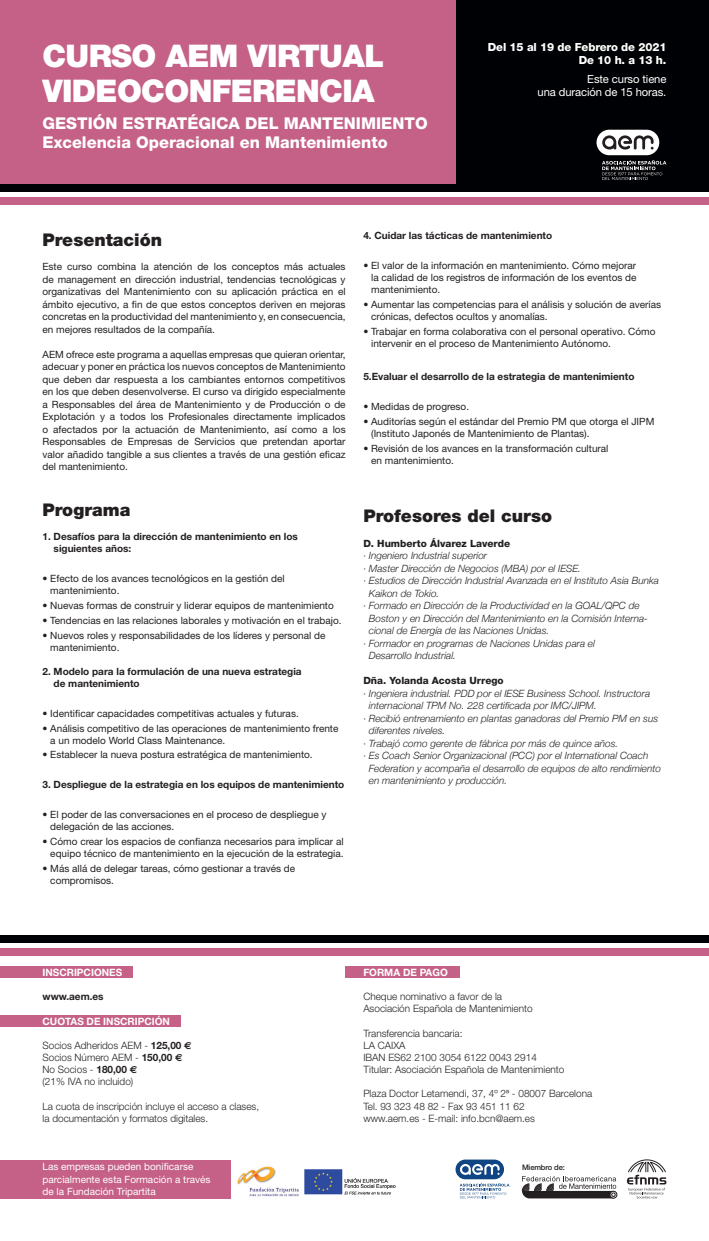
<style>
.page{position:relative;width:709px;height:1241px;background:#fff}
.page>*{position:absolute;margin:0;border:0;box-sizing:border-box;transform-origin:0 0}
.t1{font:900 31.25px "Helvetica Neue";letter-spacing:-.02em;color:#fff}
.t2{font:900 17.5px "Helvetica Neue";color:#231f20}
.t3{font:800 16.25px/19.5px "Helvetica Neue LT Std";color:#fff}
.OBJETIVOS{font:800 11.25px "Helvetica Neue LT Std";letter-spacing:-.01em;color:#fff}
.OBJETIVOS-2{font:11.25px/13.5px "Helvetica Neue LT Std";letter-spacing:-.01em;color:#fff;text-align:right}
.t4{font:300 10.12px/12.1px "Helvetica Neue LT Std";color:#231f20}
.t5{font:700 10.12px "Helvetica Neue LT Std";color:#fff}
.t6{font:700 10.12px "Helvetica Neue LT Std";color:#231f20}
.t7{font:10px/12.5px "Helvetica Neue LT Std";color:#231f20}
.OBJETIVOS-3{font:italic 300 10px/12.5px "Helvetica Neue";color:#231f20}
.t8{font:700 10px/12px "Helvetica Neue LT Std";color:#231f20}
.t9{font:10px/12px "Helvetica Neue LT Std";color:#fff}
.OBJETIVOS-4{font:800 10px "Helvetica Neue LT Std";color:#231f20}
.t10{font:500 7.62px "Helvetica Neue LT Std";letter-spacing:-.015em;color:#231f20}
.s1{font-weight:700}
.s2{font-family:"Euro Sans";font-weight:700}
</style>
<div class="page">
<div style="left:451px;top:0;width:258px;height:188px;background:#000104"></div>
<div style="left:0;top:0;width:456px;height:186px;background:#c56086"></div>
<div style="left:0;top:184px;width:709px;height:7px;background:#000104"></div>
<div style="left:0;top:935px;width:709px;height:7px;background:#000104"></div>
<div style="left:0;top:966px;width:133px;height:11px;background:#c56086"></div>
<div style="left:345px;top:966px;width:115px;height:11px;background:#c56086"></div>
<div style="left:0;top:1014px;width:180px;height:12px;background:#c56086"></div>
<div style="left:596px;top:130px;width:63px;height:25px;background:#fff;border-radius:13px"></div>
<svg style="left:602px;top:160px;width:64px;height:20px"></svg>
<svg style="left:602px;top:135px;width:51px;height:14px"></svg>
<div style="left:0;top:197px;width:709px;height:8px;background:#c56086"></div>
<div style="left:1px;top:948px;width:708px;height:8px;background:#c56086"></div>
<div style="left:0;top:1159px;width:230px;height:39px;background:#c56086"></div>
<svg style="left:627px;top:1159px;width:39px;height:39px"></svg>
<svg style="left:522px;top:1176px;width:95px;height:22px"></svg>
<svg style="left:455px;top:1159px;width:49px;height:19px"></svg>
<svg style="left:459px;top:1183px;width:50px;height:15px"></svg>
<svg style="left:460px;top:1163px;width:39px;height:11px"></svg>
<img style="left:237px;top:1166px;width:62px;height:31px">
<img style="left:305px;top:1169px;width:91px;height:25px">
<p class="t1" style="left:43px;top:37px;width:343px">CURSO AEM VIRTUAL</p>
<p class="t1" style="left:43px;top:72px;width:334px">VIDEOCONFERENCIA</p>
<p class="t3" style="left:43px;top:113px;width:386px">GESTIÓN ESTRATÉGICA DEL MANTENIMIENTO<br>Excelencia Operacional en Mantenimiento</p>
<p class="OBJETIVOS" style="left:488px;top:40px;width:180px">Del 15 al 19 de Febrero de 2021</p>
<p class="OBJETIVOS" style="left:578px;top:53px;width:89px">De 10 h. a 13 h.</p>
<p class="OBJETIVOS-2" style="left:537px;top:72px;width:130px">Este curso tiene<br>una duración de 15 horas.</p>
<p class="t2" style="left:43px;top:229px;width:121px">Presentación</p>
<p class="t7" style="left:43px;top:260px;width:304px;text-align:justify">Este curso combina la atención de los conceptos más actuales de management en dirección industrial, tendencias tecnológicas y organizativas del Mantenimiento con su aplicación práctica en el ámbito ejecutivo, a fin de que estos conceptos deriven en mejoras concretas en la productividad del mantenimiento y, en consecuencia, en mejores resultados de la compañía.</p>
<p class="t7" style="left:43px;top:348px;width:304px;text-align:justify">AEM ofrece este programa a aquellas empresas que quieran orientar, adecuar y poner en práctica los nuevos conceptos de Mantenimiento que deben dar respuesta a los cambiantes entornos competitivos en los que deben desenvolverse. El curso va dirigido especialmente a Responsables del área de Mantenimiento y de Producción o de Explotación y a todos los Profesionales directamente implicados o afectados por la actuación de Mantenimiento, así como a los Responsables de Empresas de Servicios que pretendan aportar valor añadido tangible a sus clientes a través de una gestión eficaz del mantenimiento.</p>
<p class="t2" style="left:43px;top:499px;width:89px">Programa</p>
<p class="t8" style="left:54px;top:530px;width:246px;text-indent:-11px">1. Desafíos para la dirección de mantenimiento en los siguientes años:</p>
<p class="t7" style="left:50px;top:572px;width:236px;line-height:12px;text-indent:-8px">• Efecto de los avances tecnológicos en la gestión del mantenimiento.</p>
<p class="t7" style="left:43px;top:599px;width:293px">• Nuevas formas de construir y liderar equipos de mantenimiento</p>
<p class="t7" style="left:43px;top:614px;width:300px">• Tendencias en las relaciones laborales y motivación en el trabajo.</p>
<p class="t7" style="left:50px;top:629px;width:277px;line-height:12px;text-indent:-8px">• Nuevos roles y responsabilidades de los líderes y personal de mantenimiento.</p>
<p class="t8" style="left:54px;top:665px;width:249px;text-indent:-11px">2. Modelo para la formulación de una nueva estrategia de mantenimiento</p>
<p class="t7" style="left:43px;top:706px;width:258px">• Identificar capacidades competitivas actuales y futuras.</p>
<p class="t7" style="left:50px;top:721px;width:290px;line-height:12px;text-indent:-8px">• Análisis competitivo de las operaciones de mantenimiento frente a un modelo World Class Maintenance.</p>
<p class="t7" style="left:43px;top:748px;width:272px">• Establecer la nueva postura estratégica de mantenimiento.</p>
<p class="t8" style="left:43px;top:778px;width:303px">3. Despliegue de la estrategia en los equipos de mantenimiento</p>
<p class="t7" style="left:50px;top:808px;width:278px;line-height:12px;text-indent:-8px">• El poder de las conversaciones en el proceso de despliegue y delegación de las acciones.</p>
<p class="t7" style="left:43px;top:835px;width:303px;line-height:12px;text-align:right">• Cómo crear los espacios de confianza necesarios para implicar al equipo técnico de mantenimiento en la ejecución de la estrategia.</p>
<p class="t7" style="left:50px;top:861px;width:246px;line-height:12px;text-indent:-8px">• Más allá de delegar tareas, cómo gestionar a través de compromisos.</p>
<p class="t8" style="left:363px;top:230px;width:190px">4. Cuidar las tácticas de mantenimiento</p>
<p class="t7" style="left:371px;top:259px;width:267px;line-height:12px;text-align:justify;text-indent:-8px">• El valor de la información en mantenimiento. Cómo mejorar la calidad de los registros de información de los eventos de mantenimiento.</p>
<p class="t7" style="left:371px;top:298px;width:291px;line-height:12px;text-indent:-8px">• Aumentar las competencias para el análisis y solución de averías crónicas, defectos ocultos y anomalías.</p>
<p class="t7" style="left:371px;top:325px;width:286px;line-height:12px;text-indent:-8px">• Trabajar en forma colaborativa con el personal operativo. Cómo intervenir en el proceso de Mantenimiento Autónomo.</p>
<p class="t8" style="left:363px;top:370px;width:273px">5.Evaluar el desarrollo de la estrategia de mantenimiento</p>
<p class="t7" style="left:363px;top:400px;width:107px">• Medidas de progreso.</p>
<p class="t7" style="left:371px;top:415px;width:285px;line-height:12px;text-indent:-8px">• Auditorías según el estándar del Premio PM que otorga el JIPM (Instituto Japonés de Mantenimiento de Plantas).</p>
<p class="t7" style="left:371px;top:442px;width:239px;line-height:12px;text-indent:-8px">• Revisión de los avances en la transformación cultural en mantenimiento.</p>
<p class="t2" style="left:363px;top:505px;width:190px">Profesores del curso</p>
<p class="OBJETIVOS-4" style="left:363px;top:537px;width:148px">D. Humberto Álvarez Laverde</p>
<p class="OBJETIVOS-3" style="left:363px;top:549px;width:125px">· Ingeniero Industrial superior</p>
<p class="OBJETIVOS-3" style="left:363px;top:561px;width:219px">· Master Dirección de Negocios (MBA) por el IESE.</p>
<p class="OBJETIVOS-3" style="left:369px;top:574px;width:292px;text-indent:-6px">· Estudios de Dirección Industrial Avanzada en el Instituto Asia Bunka<br>Kaikon de Tokio.</p>
<p class="OBJETIVOS-3" style="left:369px;top:599px;width:280px;text-indent:-6px">· Formado en Dirección de la Productividad en la GOAL/QPC de<br>Boston y en Dirección del Mantenimiento en la Comisión Interna&shy;cional de Energía de las Naciones Unidas.</p>
<p class="OBJETIVOS-3" style="left:369px;top:636px;width:228px;text-indent:-6px">· Formador en programas de Naciones Unidas para el<br>Desarrollo Industrial.</p>
<p class="OBJETIVOS-4" style="left:363px;top:674px;width:142px">Dña. Yolanda Acosta Urrego</p>
<p class="OBJETIVOS-3" style="left:369px;top:686px;width:283px;text-indent:-6px">· Ingeniera industrial. PDD por el IESE Business School. Instructora internacional TPM No. 228 certificada por IMC/JIPM.</p>
<p class="OBJETIVOS-3" style="left:369px;top:711px;width:291px;text-indent:-6px">· Recibió entrenamiento en plantas ganadoras del Premio PM en sus diferentes niveles.</p>
<p class="OBJETIVOS-3" style="left:363px;top:736px;width:256px">· Trabajó como gerente de fábrica por más de quince años.</p>
<p class="OBJETIVOS-3" style="left:369px;top:749px;width:293px;text-indent:-6px">· Es Coach Senior Organizacional (PCC) por el International Coach<br>Federation y acompaña el desarrollo de equipos de alto rendimiento en mantenimiento y producción.</p>
<p class="t5" style="left:43px;top:965px;width:81px">INSCRIPCIONES</p>
<p class="t6" style="left:43px;top:990px;width:63px">www.aem.es</p>
<p class="t5" style="left:43px;top:1014px;width:129px">CUOTAS DE INSCRIPCIÓN</p>
<p class="t4" style="left:43px;top:1038px;width:151px">Socios Adheridos AEM - <span class="s1">125,00</span> <span class="s2">E</span></p>
<p class="t4" style="left:43px;top:1050px;width:141px">Socios Número AEM - <span class="s1">150,00</span> <span class="s2">E</span></p>
<p class="t4" style="left:43px;top:1063px;width:96px">No Socios - <span class="s1">180,00</span> <span class="s2">E</span></p>
<p class="t4" style="left:43px;top:1075px;width:92px">(21% IVA no incluido)</p>
<p class="t4" style="left:43px;top:1099px;width:218px">La cuota de inscripción incluye el acceso a clases, la documentación y formatos digitales.</p>
<p class="t5" style="left:363px;top:965px;width:86px">FORMA DE PAGO</p>
<p class="t4" style="left:363px;top:990px;width:171px">Cheque nominativo a favor de la<br>Asociación Española de Mantenimiento</p>
<p class="t4" style="left:363px;top:1026px;width:101px">Transferencia bancaria:</p>
<p class="t4" style="left:363px;top:1038px;width:44px">LA CAIXA</p>
<p class="t4" style="left:363px;top:1050px;width:175px">IBAN ES62 2100 3054 6122 0043 2914</p>
<p class="t4" style="left:363px;top:1063px;width:203px">Titular: Asociación Española de Mantenimiento</p>
<p class="t4" style="left:363px;top:1087px;width:230px">Plaza Doctor Letamendi, 37, 4º 2ª - 08007 Barcelona</p>
<p class="t4" style="left:363px;top:1099px;width:163px">Tel. 93 323 48 82 - Fax 93 451 11 62</p>
<p class="t4" style="left:363px;top:1111px;width:173px">www.aem.es - E-mail: info.bcn@aem.es</p>
<p class="t9" style="left:43px;top:1160px;width:152px">Las empresas pueden bonificarse</p>
<p class="t10" style="left:522px;top:1162px;width:45px">Miembro de:</p>
<p class="t9" style="left:43px;top:1172px;width:169px">parcialmente esta Formación a través de la Fundación Tripartita</p>
</div>
